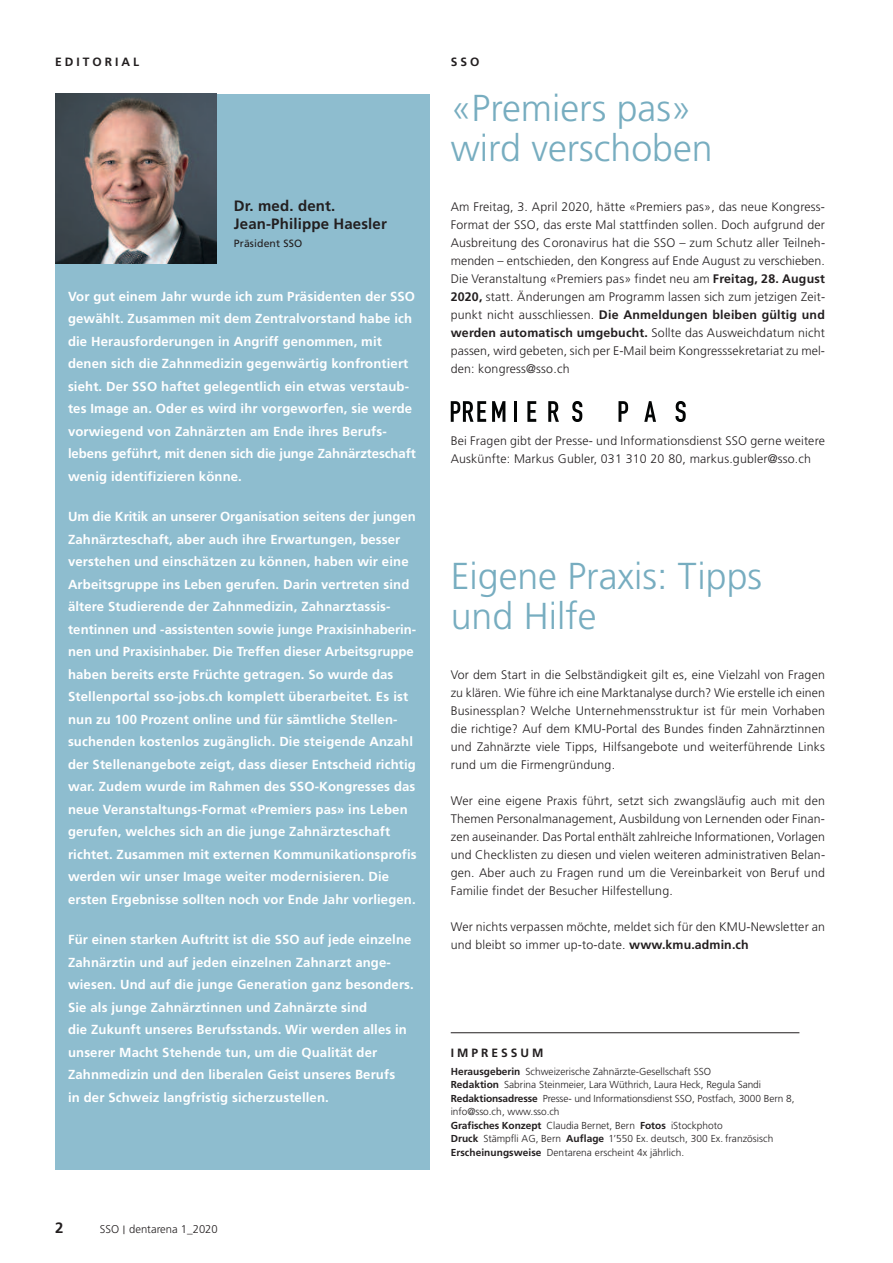
<style>
.page{position:relative;width:893px;height:1263px;background:#fff}
.page>*{position:absolute;margin:0;border:0;box-sizing:border-box;transform-origin:0 0}
.t1{font:300 37.5px/40.5px "Frutiger";color:#77adc0}
.t2{font:700 15px/18px "Frutiger";letter-spacing:.01em;color:#231f20}
.t3{font:700 13.2px/22.5px "Frutiger";letter-spacing:.01em;color:#fff}
.t4{font:300 12.3px/18px "Frutiger";letter-spacing:.015em;color:#231f20;text-align:justify}
.t5{font:700 12px "Frutiger";letter-spacing:.25em;color:#231f20}
.t6{font:300 11.25px "Frutiger";color:#231f20}
.t7{font:10.5px "Frutiger";letter-spacing:.01em;color:#231f20}
.t8{font:300 10.2px/13.5px "Frutiger";color:#231f20}
.s1{font-weight:700}
</style>
<div class="page">
<div style="left:55px;top:94px;width:374px;height:1075px;background:#8ebdcf"></div>
<img style="left:55px;top:94px;width:162px;height:170px">
<hr style="left:451px;top:1032px;width:348px;height:1px;background:#231f20">
<svg style="left:451px;top:401px;width:35px;height:21px"></svg>
<svg style="left:492px;top:401px;width:13px;height:21px"></svg>
<hr style="left:514px;top:401px;width:3px;height:21px;background:#030505">
<svg style="left:527px;top:401px;width:9px;height:21px"></svg>
<svg style="left:548px;top:401px;width:11px;height:21px"></svg>
<svg style="left:572px;top:401px;width:10px;height:21px"></svg>
<svg style="left:618px;top:401px;width:10px;height:21px"></svg>
<svg style="left:644px;top:401px;width:12px;height:21px"></svg>
<svg style="left:675px;top:401px;width:11px;height:21px"></svg>
<p class="t5" style="left:55px;top:57px;width:86px">EDITORIAL</p>
<p class="t2" style="left:234px;top:198px;width:155px">Dr. med. dent.<br>Jean-Philippe Haesler</p>
<p class="t7" style="left:234px;top:239px;width:70px">Präsident SSO</p>
<p class="t3" style="left:68px;top:286px;width:349px">Vor gut einem Jahr wurde ich zum Präsidenten der SSO gewählt. Zusammen mit dem Zentralvorstand habe ich die Herausforderungen in Angriff genommen, mit denen sich die Zahnmedizin gegenwärtig konfrontiert sieht. Der SSO haftet gelegentlich ein etwas verstaub&shy;tes Image an. Oder es wird ihr vorgeworfen, sie werde vorwiegend von Zahnärzten am Ende ihres Berufs&shy;lebens geführt, mit denen sich die junge Zahnärzteschaft wenig identifizieren könne.</p>
<p class="t3" style="left:68px;top:506px;width:350px">Um die Kritik an unserer Organisation seitens der jungen Zahnärzteschaft, aber auch ihre Erwartungen, besser verstehen und einschätzen zu können, haben wir eine Arbeitsgruppe ins Leben gerufen. Darin vertreten sind ältere Studierende der Zahnmedizin, Zahnarztassis&shy;tentinnen und -assistenten sowie junge Praxisinhaberin&shy;nen und Praxisinhaber. Die Treffen dieser Arbeitsgruppe haben bereits erste Früchte getragen. So wurde das Stellenportal sso-jobs.ch komplett überarbeitet. Es ist nun zu 100 Prozent online und für sämtliche Stellen&shy;suchenden kostenlos zugänglich. Die steigende Anzahl der Stellenangebote zeigt, dass dieser Entscheid richtig war. Zudem wurde im Rahmen des SSO-Kongresses das neue Veranstaltungs-Format «Premiers pas» ins Leben gerufen, welches sich an die junge Zahnärzteschaft richtet. Zusammen mit externen Kommunikationsprofis werden wir unser Image weiter modernisieren. Die ersten Ergebnisse sollten noch vor Ende Jahr vorliegen.</p>
<p class="t3" style="left:68px;top:929px;width:347px">Für einen starken Auftritt ist die SSO auf jede einzelne Zahnärztin und auf jeden einzelnen Zahnarzt ange&shy;wiesen. Und auf die junge Generation ganz besonders.<br>Sie als junge Zahnärztinnen und Zahnärzte sind<br>die Zukunft unseres Berufsstands. Wir werden alles in unserer Macht Stehende tun, um die Qualität der Zahnmedizin und den liberalen Geist unseres Berufs<br>in der Schweiz langfristig sicherzustellen.</p>
<p class="t2" style="left:55px;top:1220px;width:10px">2</p>
<p class="t6" style="left:100px;top:1225px;width:119px">SSO | dentarena 1_2020</p>
<p class="t5" style="left:451px;top:57px;width:30px">SSO</p>
<h1 class="t1" style="left:451px;top:90px;width:263px">«Premiers pas» wird verschoben</h1>
<p class="t4" style="left:451px;top:198px;width:376px">Am Freitag, 3. April 2020, hätte «Premiers pas», das neue Kongress-Format der SSO, das erste Mal stattfinden sollen. Doch aufgrund der Ausbreitung des Coronavirus hat die SSO – zum Schutz aller Teilneh&shy;menden – entschieden, den Kongress auf Ende August zu verschieben.<br>Die Veranstaltung «Premiers pas» findet neu am <span class="s1">Freitag, 28. August 2020,</span> statt. Änderungen am Programm lassen sich zum jetzigen Zeit&shy;punkt nicht ausschliessen. <span class="s1">Die Anmeldungen bleiben gültig und werden automatisch umgebucht.</span> Sollte das Ausweichdatum nicht passen, wird gebeten, sich per E-Mail beim Kongresssekretariat zu mel&shy;den: kongress@sso.ch</p>
<p class="t4" style="left:451px;top:432px;width:376px">Bei Fragen gibt der Presse- und Informationsdienst SSO gerne weitere<br>Auskünfte: Markus Gubler, 031 310 20 80, markus.gubler@sso.ch</p>
<h1 class="t1" style="left:451px;top:558px;width:313px">Eigene Praxis: Tipps und Hilfe</h1>
<p class="t4" style="left:451px;top:666px;width:376px">Vor dem Start in die Selbständigkeit gilt es, eine Vielzahl von Fragen zu klären. Wie führe ich eine Marktanalyse durch? Wie erstelle ich einen Businessplan? Welche Unternehmensstruktur ist für mein Vorhaben die richtige? Auf dem KMU-Portal des Bundes finden Zahnärztinnen und Zahnärzte viele Tipps, Hilfsangebote und weiterführende Links rund um die Firmengründung.</p>
<p class="t4" style="left:451px;top:792px;width:376px">Wer eine eigene Praxis führt, setzt sich zwangsläufig auch mit den Themen Personalmanagement, Ausbildung von Lernenden oder Finan&shy;zen auseinander. Das Portal enthält zahlreiche Informationen, Vorlagen und Checklisten zu diesen und vielen weiteren administrativen Belan&shy;gen. Aber auch zu Fragen rund um die Vereinbarkeit von Beruf und Familie findet der Besucher Hilfestellung.</p>
<p class="t4" style="left:451px;top:918px;width:376px">Wer nichts verpassen möchte, meldet sich für den KMU-Newsletter an und bleibt so immer up-to-date. <span class="s1">www.kmu.admin.ch</span></p>
<p class="t5" style="left:451px;top:1048px;width:94px">IMPRESSUM</p>
<p class="t8" style="left:451px;top:1065px;width:345px"><span class="s1">Herausgeberin</span> Schweizerische Zahnärzte-Gesellschaft SSO<br><span class="s1">Redaktion</span> Sabrina Steinmeier, Lara Wüthrich, Laura Heck, Regula Sandi <span class="s1">Redaktionsadresse</span> Presse- und Informationsdienst SSO, Postfach, 3000 Bern 8, info@sso.ch, www.sso.ch<br><span class="s1">Grafisches Konzept</span> Claudia Bernet, Bern <span class="s1">Fotos</span> iStockphoto<br><span class="s1">Druck</span> Stämpfli AG, Bern <span class="s1">Auflage</span> 1’550 Ex. deutsch, 300 Ex. französisch <span class="s1">Erscheinungsweise</span> Dentarena erscheint 4x jährlich.</p>
</div>
